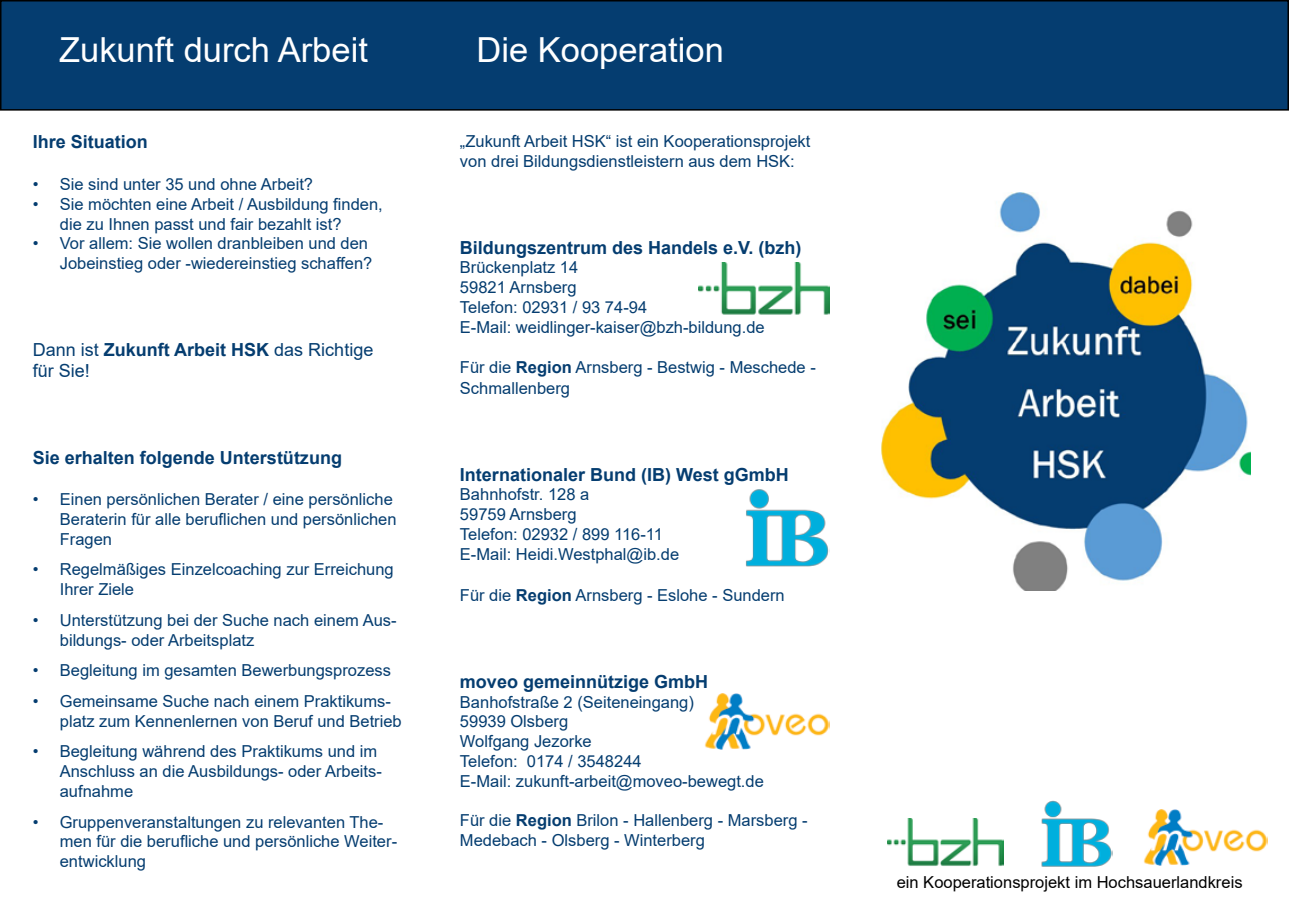
<style>
.page{position:relative;width:1289px;height:919px;background:#fff}
.page>*{position:absolute;margin:0;border:0;box-sizing:border-box;transform-origin:0 0}
.t1{font:34.5px "Arial";color:#fff}
.t2{font:700 18px "Arial";color:#053d70}
.t3{font:18px/21.6px "Arial";color:#053d70}
.t4{font:16.5px/19.8px "Arial";color:#053d70}
.t5{font:16.5px "Arial";color:#000}
.s1{font-weight:700}
</style>
<div class="page">
<img style="left:1041px;top:800px;width:71px;height:67px">
<img style="left:1143px;top:809px;width:124px;height:55px">
<img style="left:887px;top:818px;width:116px;height:48px">
<img style="left:881px;top:192px;width:368px;height:398px">
<img style="left:746px;top:489px;width:83px;height:78px">
<img style="left:704px;top:693px;width:125px;height:56px">
<img style="left:698px;top:262px;width:131px;height:53px">
<div style="left:1px;top:1px;width:1287px;height:109px;background:#053d70"></div>
<div style="left:0;top:0;width:1288px;height:111px;border:2px solid #000"></div>
<h1 class="t1" style="left:59px;top:26px;width:310px">Zukunft durch Arbeit</h1>
<h1 class="t1" style="left:476px;top:26px;width:249px">Die Kooperation</h1>
<p class="t2" style="left:33px;top:129px;width:117px">Ihre Situation</p>
<p class="t4" style="left:33px;top:174px;width:282px">• Sie sind unter 35 und ohne Arbeit?</p>
<p class="t4" style="left:60px;top:194px;width:324px;text-indent:-27px">• Sie möchten eine Arbeit / Ausbildung finden, die zu Ihnen passt und fair bezahlt ist?</p>
<p class="t4" style="left:33px;top:233px;width:341px;text-align:right">• Vor allem: Sie wollen dranbleiben und den<br>Jobeinstieg oder -wiedereinstieg schaffen?</p>
<p class="t3" style="left:33px;top:338px;width:342px">Dann ist <span class="s1">Zukunft Arbeit HSK</span> das Richtige für Sie!</p>
<p class="t2" style="left:33px;top:444px;width:311px">Sie erhalten folgende Unterstützung</p>
<p class="t4" style="left:60px;top:489px;width:338px;text-indent:-27px">• Einen persönlichen Berater / eine persönliche<br>Beraterin für alle beruflichen und persönlichen<br>Fragen</p>
<p class="t4" style="left:60px;top:559px;width:335px;text-indent:-27px">• Regelmäßiges Einzelcoaching zur Erreichung<br>Ihrer Ziele</p>
<p class="t4" style="left:60px;top:610px;width:338px;text-indent:-27px">• Unterstützung bei der Suche nach einem Aus&shy;bildungs- oder Arbeitsplatz</p>
<p class="t4" style="left:33px;top:660px;width:360px">• Begleitung im gesamten Bewerbungsprozess</p>
<p class="t4" style="left:60px;top:691px;width:343px;text-indent:-27px">• Gemeinsame Suche nach einem Praktikums&shy;platz zum Kennenlernen von Beruf und Betrieb</p>
<p class="t4" style="left:60px;top:741px;width:323px;text-indent:-27px">• Begleitung während des Praktikums und im<br>Anschluss an die Ausbildungs- oder Arbeits&shy;aufnahme</p>
<p class="t4" style="left:60px;top:811px;width:339px;text-indent:-27px">• Gruppenveranstaltungen zu relevanten The&shy;men für die berufliche und persönliche Weiter&shy;entwicklung</p>
<p class="t4" style="left:460px;top:132px;width:352px">„Zukunft Arbeit HSK“ ist ein Kooperationsprojekt von drei Bildungsdienstleistern aus dem HSK:</p>
<p class="t2" style="left:460px;top:235px;width:343px">Bildungszentrum des Handels e.V. (bzh)</p>
<p class="t4" style="left:460px;top:258px;width:306px">Brückenplatz 14<br>59821 Arnsberg<br>Telefon: 02931 / 93 74-94<br>E-Mail: weidlinger-kaiser@bzh-bildung.de</p>
<p class="t4" style="left:460px;top:356px;width:357px;line-height:21.6px">Für die <span class="s1">Region</span> Arnsberg - Bestwig - Meschede -<br>Schmallenberg</p>
<p class="t2" style="left:460px;top:461px;width:330px">Internationaler Bund (IB) West gGmbH</p>
<p class="t4" style="left:460px;top:484px;width:221px">Bahnhofstr. 128 a<br>59759 Arnsberg<br>Telefon: 02932 / 899 116-11<br>E-Mail: Heidi.Westphal@ib.de</p>
<p class="t4" style="left:460px;top:585px;width:326px">Für die <span class="s1">Region</span> Arnsberg - Eslohe - Sundern</p>
<p class="t2" style="left:460px;top:668px;width:250px">moveo gemeinnützige GmbH</p>
<p class="t4" style="left:460px;top:691px;width:305px">Banhofstraße 2 (Seiteneingang)<br>59939 Olsberg<br>Wolfgang Jezorke<br>Telefon: 0174 / 3548244<br>E-Mail: zukunft-arbeit@moveo-bewegt.de</p>
<p class="t4" style="left:460px;top:810px;width:349px">Für die <span class="s1">Region</span> Brilon - Hallenberg - Marsberg -<br>Medebach - Olsberg - Winterberg</p>
<p class="t5" style="left:896px;top:871px;width:347px">ein Kooperationsprojekt im Hochsauerlandkreis</p>
</div>
